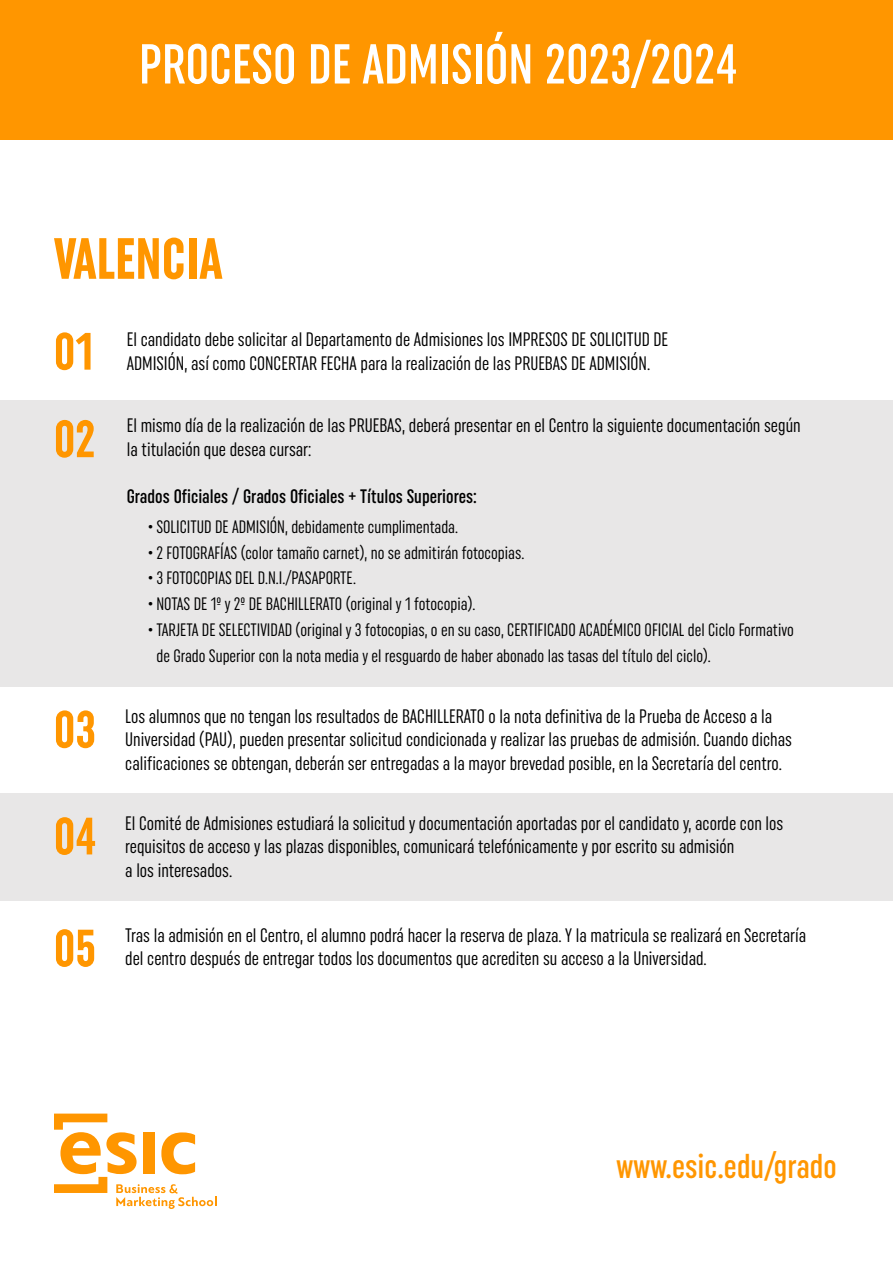
<style>
.page{position:relative;width:893px;height:1263px;background:#fff}
.page>*{position:absolute;margin:0;border:0;box-sizing:border-box;transform-origin:0 0}
.t1{font:700 extra-condensed 58.05px "Uniform";color:#ff9600}
.t2{font:500 extra-condensed 56.1px "Uniform";color:#fff}
.t3{font:700 extra-condensed 52.5px/87.4px "Uniform";color:#ff9600}
.t4{font:500 extra-condensed 34.5px "Uniform";color:#ff9600}
.t5{font:extra-condensed 19.5px/23.4px "Uniform";color:#000}
.t6{font:500 extra-condensed 19.5px "Uniform";color:#000}
.t7{font:extra-condensed 18px/25.8px "Uniform";color:#000}
</style>
<div class="page">
<svg style="left:54px;top:1113px;width:162px;height:96px"></svg>
<div style="left:0;top:0;width:893px;height:140px;background:#ff9600"></div>
<div style="left:0;top:400px;width:893px;height:287px;background:#e8e7e7"></div>
<div style="left:0;top:793px;width:893px;height:107px;background:#e8e7e7"></div>
<h2 class="t2" style="left:139px;top:31px;width:600px">PROCESO DE ADMISIÓN 2023/2024</h2>
<h1 class="t1" style="left:54px;top:225px;width:170px">VALENCIA</h1>
<h3 class="t3" style="left:54px;top:307px;width:43px">01<br>02</h3>
<h3 class="t3" style="left:54px;top:676px;width:44px;line-height:106.8px">03<br>04</h3>
<h3 class="t3" style="left:54px;top:904px;width:44px">05</h3>
<p class="t5" style="left:127px;top:328px;width:543px">El candidato debe solicitar al Departamento de Admisiones los IMPRESOS DE SOLICITUD DE<br>ADMISIÓN, así como CONCERTAR FECHA para la realización de las PRUEBAS DE ADMISIÓN.</p>
<p class="t5" style="left:127px;top:414px;width:675px">El mismo día de la realización de las PRUEBAS, deberá presentar en el Centro la siguiente documentación según la titulación que desea cursar:</p>
<p class="t6" style="left:127px;top:484px;width:352px">Grados Oficiales / Grados Oficiales + Títulos Superiores:</p>
<p class="t7" style="left:148px;top:513px;width:312px">• SOLICITUD DE ADMISIÓN, debidamente cumplimentada.</p>
<p class="t7" style="left:148px;top:539px;width:378px">• 2 FOTOGRAFÍAS (color tamaño carnet), no se admitirán fotocopias.</p>
<p class="t7" style="left:148px;top:565px;width:210px">• 3 FOTOCOPIAS DEL D.N.I./PASAPORTE.</p>
<p class="t7" style="left:148px;top:591px;width:329px">• NOTAS DE 1º y 2º DE BACHILLERATO (original y 1 fotocopia).</p>
<p class="t7" style="left:157px;top:617px;width:639px;text-indent:-8px">• TARJETA DE SELECTIVIDAD (original y 3 fotocopias, o en su caso, CERTIFICADO ACADÉMICO OFICIAL del Ciclo Formativo de Grado Superior con la nota media y el resguardo de haber abonado las tasas del título del ciclo).</p>
<p class="t5" style="left:125px;top:704px;width:668px">Los alumnos que no tengan los resultados de BACHILLERATO o la nota definitiva de la Prueba de Acceso a la<br>Universidad (PAU), pueden presentar solicitud condicionada y realizar las pruebas de admisión. Cuando dichas calificaciones se obtengan, deberán ser entregadas a la mayor brevedad posible, en la Secretaría del centro.</p>
<p class="t5" style="left:125px;top:811px;width:659px">El Comité de Admisiones estudiará la solicitud y documentación aportadas por el candidato y, acorde con los requisitos de acceso y las plazas disponibles, comunicará telefónicamente y por escrito su admisión<br>a los interesados.</p>
<p class="t5" style="left:125px;top:923px;width:682px">Tras la admisión en el Centro, el alumno podrá hacer la reserva de plaza. Y la matricula se realizará en Secretaría del centro después de entregar todos los documentos que acrediten su acceso a la Universidad.</p>
<h3 class="t4" style="left:616px;top:1146px;width:222px">www.esic.edu/grado</h3>
</div>
